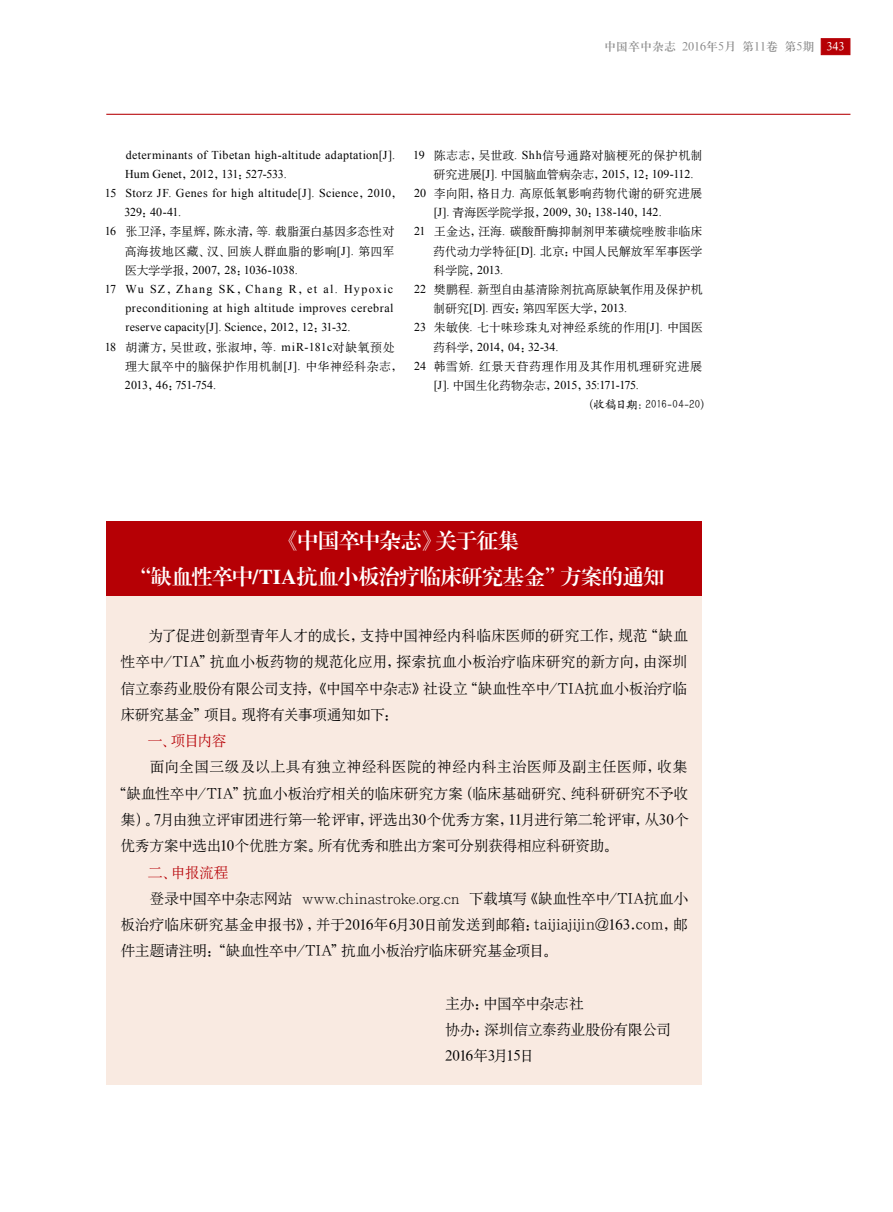
<style>
.page{position:relative;width:893px;height:1212px;background:#fff}
.page>*{position:absolute;margin:0;border:0;box-sizing:border-box;transform-origin:0 0}
.t1{font:21px/36px "FZXBSJW GB1 0";letter-spacing:-.015em;color:#fff;text-align:center}
.t2{font:14.7px/26.2px "H Ya 6 gj";letter-spacing:-.01em;color:#000;text-align:justify}
.t3{font:14.7px "H Ya 6 gj";letter-spacing:.02em;color:#000}
.t4{font:14.7px/26.2px "H Ya 6 gj";letter-spacing:-.03em;color:#000}
.t5{font:14.7px "H Ya 6 gj";letter-spacing:-.04em;color:#b60005}
.t6{font:12px/19.2px "H Ya 6 gj";letter-spacing:.01em;color:#000;text-align:right}
.t7{font:12px "Times New Roman";letter-spacing:.025em;color:#000}
.t8{font:12px "Times New Roman";letter-spacing:-.005em;color:#000}
.t9{font:12px/19.2px "H Ya 6 gj";letter-spacing:.03em;color:#000}
.t10{font:12px "Times New Roman";letter-spacing:.11em;color:#000}
.t11{font:12px "Times New Roman";letter-spacing:-.025em;color:#000}
.t12{font:12px "Times New Roman";letter-spacing:-.035em;color:#000}
.t13{font:12px "H Ya 6 gj";letter-spacing:.05em;color:#000}
.t14{font:12px "H Ya 3 gj";color:#898989}
.t15{font:12px "H Ya 6 gj";letter-spacing:-.025em;color:#000}
.t16{font:12px "Times New Roman";letter-spacing:-.01em;color:#000}
.t17{font:12px "H Yc 1 gj";letter-spacing:-.05em;color:#000}
.t18{font:12px "Times New Roman";letter-spacing:-.03em;color:#000}
.s1{color:#fff}
.s2{font-family:"H Ya 6 gj"}
.s3{font-family:"Times New Roman"}
.s4{font-family:"Adobe Ming Std";font-weight:300}
</style>
<div class="page">
<hr style="left:106px;top:114px;width:744px;height:1px;background:#b60005">
<div style="left:821px;top:38px;width:29px;height:17px;background:#b60005;border:1px solid #b60005"></div>
<div style="left:106px;top:592px;width:596px;height:492px;background:#f9eae1"></div>
<div style="left:106px;top:521px;width:596px;height:74px;background:#b60005"></div>
<p class="t14" style="left:604px;top:41px;width:242px">中国卒中杂志 2016年5月 第11卷 第5期 <span class="s1">343</span></p>
<p class="t7" style="left:126px;top:146px;width:271px">determinants of Tibetan high-altitude adaptation[J].</p>
<p class="t8" style="left:125px;top:166px;width:163px">Hum Genet<span class="s2">，</span>2012<span class="s2">，</span>131<span class="s2">：</span>527-533.</p>
<p class="t7" style="left:105px;top:185px;width:300px">15 Storz JF. Genes for high altitude[J]. Science<span class="s2">，</span>2010<span class="s2">，</span></p>
<p class="t7" style="left:125px;top:204px;width:58px">329<span class="s2">：</span>40-41.</p>
<p class="t6" style="left:105px;top:222px;width:291px"><span class="s3">16</span> 张卫泽，李星辉，陈永清，等<span class="s3">.</span> 载脂蛋白基因多态性对高海拔地区藏、汉、回族人群血脂的影响<span class="s3">[J].</span> 第四军</p>
<p class="t8" style="left:125px;top:262px;width:174px"><span class="s2">医大学学报，</span>2007<span class="s2">，</span>28<span class="s2">：</span>1036-1038.</p>
<p class="t10" style="left:105px;top:281px;width:290px">17 Wu SZ<span class="s2">，</span>Zhang SK<span class="s2">，</span>Chang R<span class="s2">，</span>et al. Hypoxic</p>
<p class="t7" style="left:125px;top:300px;width:269px">preconditioning at high altitude improves cerebral</p>
<p class="t7" style="left:126px;top:319px;width:227px">reserve capacity[J]. Science<span class="s2">，</span>2012<span class="s2">，</span>12<span class="s2">：</span>31-32.</p>
<p class="t9" style="left:125px;top:337px;width:279px;text-indent:-20px"><span class="s3">18</span> 胡潇方，吴世政，张淑坤，等<span class="s3">. miR-181c</span>对缺氧预处理大鼠卒中的脑保护作用机制<span class="s3">[J].</span> 中华神经科杂志，</p>
<p class="t18" style="left:125px;top:377px;width:93px">2013<span class="s2">，</span>46<span class="s2">：</span>751-754.</p>
<p class="t6" style="left:413px;top:145px;width:291px"><span class="s3">19</span> 陈志志，吴世政<span class="s3">. Shh</span>信号通路对脑梗死的保护机制</p>
<p class="t11" style="left:433px;top:166px;width:262px"><span class="s2">研究进展</span>[J]. <span class="s2">中国脑血管病杂志，</span>2015<span class="s2">，</span>12<span class="s2">：</span>109-112.</p>
<p class="t6" style="left:414px;top:184px;width:290px"><span class="s3">20</span> 李向阳，格日力<span class="s3">.</span> 高原低氧影响药物代谢的研究进展</p>
<p class="t8" style="left:434px;top:204px;width:229px">[J]. <span class="s2">青海医学院学报，</span>2009<span class="s2">，</span>30<span class="s2">：</span>138-140<span class="s2">，</span>142.</p>
<p class="t6" style="left:414px;top:222px;width:290px"><span class="s3">21</span> 王金达，汪海<span class="s3">.</span> 碳酸酐酶抑制剂甲苯磺烷唑胺非临床药代动力学特征<span class="s3">[D].</span> 北京：中国人民解放军军事医学</p>
<p class="t7" style="left:433px;top:262px;width:71px"><span class="s2">科学院，</span>2013.</p>
<p class="t6" style="left:414px;top:280px;width:290px"><span class="s3">22</span> 樊鹏程<span class="s3">.</span> 新型自由基清除剂抗高原缺氧作用及保护机</p>
<p class="t15" style="left:433px;top:303px;width:195px">制研究<span class="s3">[D].</span> 西安：第四军医大学，<span class="s3">2013.</span></p>
<p class="t6" style="left:414px;top:318px;width:290px"><span class="s3">23</span> 朱敏侠<span class="s3">.</span> 七十味珍珠丸对神经系统的作用<span class="s3">[J].</span> 中国医</p>
<p class="t16" style="left:433px;top:338px;width:127px"><span class="s2">药科学，</span>2014<span class="s2">，</span>04<span class="s2">：</span>32-34.</p>
<p class="t13" style="left:414px;top:360px;width:290px"><span class="s3">24</span> 韩雪娇<span class="s3">.</span> 红景天苷药理作用及其作用机理研究进展</p>
<p class="t12" style="left:434px;top:377px;width:207px">[J]. <span class="s2">中国生化药物杂志，</span>2015<span class="s2">，</span>35:171-175.</p>
<p class="t17" style="left:582px;top:398px;width:131px">（收稿日期：2016<span class="s4">-</span>04<span class="s4">-</span>20）</p>
<h1 class="t1" style="left:130px;top:523px;width:535px">《中国卒中杂志》关于征集<br>“缺血性卒中/TIA抗血小板治疗临床研究基金”方案的通知</h1>
<p class="t2" style="left:120px;top:623px;width:569px;text-indent:28px">为了促进创新型青年人才的成长，支持中国神经内科临床医师的研究工作，规范“缺血性卒中/TIA”抗血小板药物的规范化应用，探索抗血小板治疗临床研究的新方向，由深圳信立泰药业股份有限公司支持，《中国卒中杂志》社设立“缺血性卒中/TIA抗血小板治疗临床研究基金”项目。现将有关事项通知如下：</p>
<p class="t5" style="left:148px;top:733px;width:80px">一、项目内容</p>
<p class="t3" style="left:150px;top:760px;width:539px">面向全国三级及以上具有独立神经科医院的神经内科主治医师及副主任医师，收集</p>
<p class="t2" style="left:112px;top:780px;width:578px">“缺血性卒中/TIA”抗血小板治疗相关的临床研究方案（临床基础研究、纯科研研究不予收</p>
<p class="t2" style="left:121px;top:806px;width:569px">集）。7月由独立评审团进行第一轮评审，评选出30个优秀方案，11月进行第二轮评审，从30个</p>
<p class="t2" style="left:120px;top:833px;width:499px">优秀方案中选出10个优胜方案。所有优秀和胜出方案可分别获得相应科研资助。</p>
<p class="t5" style="left:148px;top:865px;width:82px">二、申报流程</p>
<p class="t2" style="left:150px;top:885px;width:540px">登录中国卒中杂志网站 <span class="s4">www.chinastroke.org.cn</span> 下载填写《缺血性卒中/TIA抗血小</p>
<p class="t2" style="left:120px;top:911px;width:569px">板治疗临床研究基金申报书》，并于2016年6月30日前发送到邮箱：taijiajijin@163.com，邮</p>
<p class="t2" style="left:121px;top:938px;width:438px">件主题请注明：“缺血性卒中/TIA”抗血小板治疗临床研究基金项目。</p>
<p class="t4" style="left:445px;top:990px;width:227px">主办：中国卒中杂志社<br>协办：深圳信立泰药业股份有限公司<br>2016年3月15日</p>
</div>
